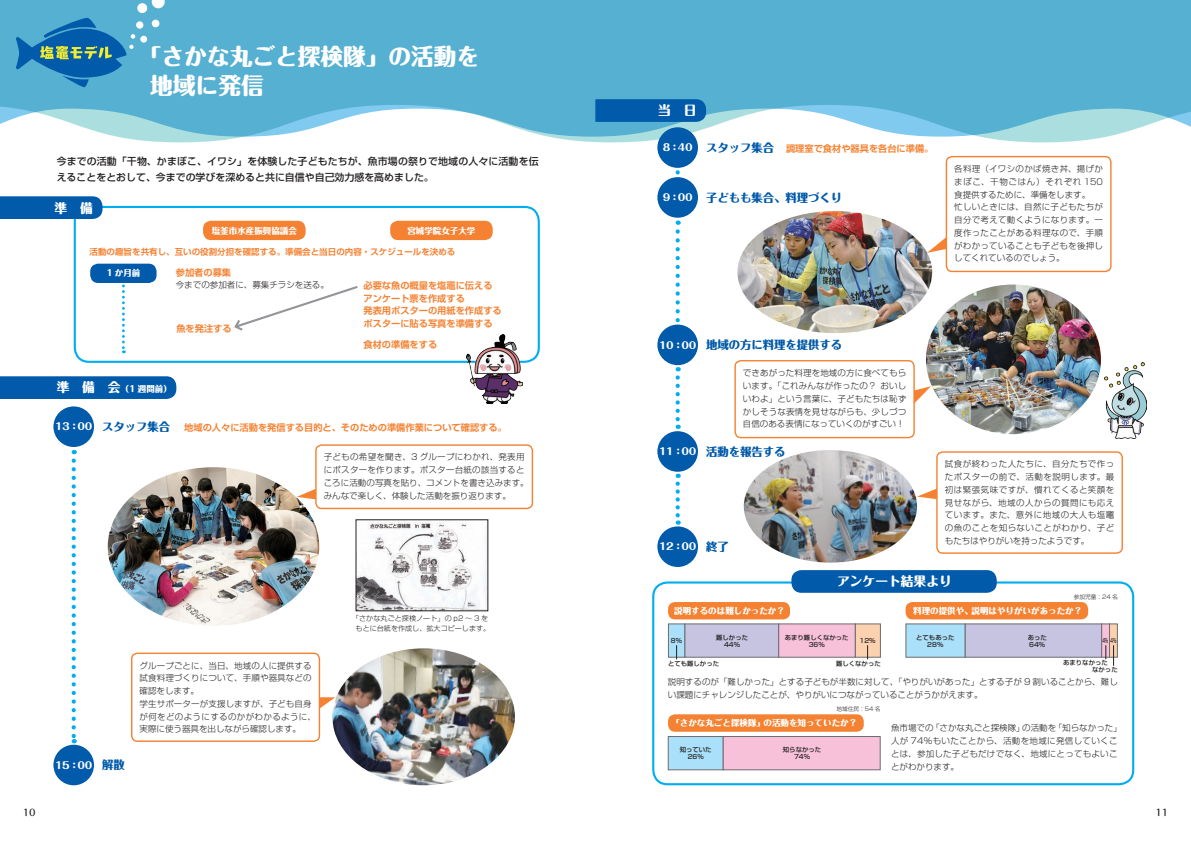
<style>
.page{position:relative;width:1191px;height:842px;background:#fff}
.page>*{position:absolute;margin:0;border:0;box-sizing:border-box;transform-origin:0 0}
.t1{font:800 22.7px "Maru Fo Pro";color:#fff}
.t2{font:800 12.8px "Maru Fo Pro";color:#fff}
.t3{font:800 11.3px "Maru Fo Pro";color:#015aaa}
.t4{font:500 9.9px/16.3px "Shin Go Pro";letter-spacing:.015em;color:#231f20}
.t5{font:800 9.6px "Maru Fo Pro";letter-spacing:-.05em;color:#fff}
.t6{font:700 9.2px "Shin Go Pro De";color:#f48232}
.t7{font:500 9.2px "Maru Fo Pro";color:#231f20}
.t8{font:300 8.5px/12.8px "Shin Go Pro";letter-spacing:.01em;color:#231f20;text-align:justify}
.t9{font:800 8.5px "Maru Fo Pro";color:#fff}
.t10{font:700 8.5px "Shin Go Pro De";color:#f48232}
.t11{font:300 7.1px/9.9px "Shin Go Pro";color:#231f20}
.t12{font:500 6.4px/7.1px "Shin Go Pro";color:#231f20;text-align:center}
.t13{font:500 6.4px "Shin Go Pro";color:#231f20;scale:.54 1}
.t14{font:300 5.7px "Shin Go Pro";color:#231f20}
.s1{font-size:12.8px}
</style>
<div class="page">
<svg style="left:0;top:0;width:1191px;height:153px;fill:#56b0d1"></svg>
<div style="left:140px;top:36px;width:7px;height:7px;background:#fff;border-radius:50%"></div>
<div style="left:136px;top:21px;width:7px;height:8px;background:#fff;border-radius:50%"></div>
<svg style="left:16px;top:17px;width:119px;height:70px;background:#398db7"></svg>
<div style="left:152px;top:20px;width:7px;height:7px;background:#fff;border-radius:50%"></div>
<div style="left:137px;top:3px;width:10px;height:10px;background:#fff;border-radius:50%"></div>
<svg style="left:152px;top:0;width:13px;height:8px"></svg>
<img style="left:744px;top:450px;width:173px;height:113px">
<div style="left:945px;top:156px;width:166px;height:116px;border:1px solid #f48232;border-radius:6px"></div>
<div style="left:936px;top:451px;width:187px;height:103px;border:1px solid #f48232;border-radius:6px"></div>
<svg style="left:917px;top:488px;width:20px;height:11px"></svg>
<div style="left:652px;top:581px;width:482px;height:204px;border:2px solid #00aeef;border-radius:14px"></div>
<svg style="left:675px;top:170px;width:5px;height:5px"></svg>
<svg style="left:675px;top:231px;width:5px;height:94px"></svg>
<svg style="left:675px;top:377px;width:5px;height:52px"></svg>
<svg style="left:675px;top:484px;width:5px;height:41px"></svg>
<div style="left:657px;top:127px;width:41px;height:41px;background:#015aaa;border-radius:50%"></div>
<div style="left:657px;top:177px;width:41px;height:41px;background:#015aaa;border-radius:50%"></div>
<div style="left:657px;top:325px;width:41px;height:40px;background:#015aaa;border-radius:50%"></div>
<div style="left:657px;top:431px;width:41px;height:41px;background:#015aaa;border-radius:50%"></div>
<div style="left:657px;top:526px;width:41px;height:41px;background:#015aaa;border-radius:50%"></div>
<div style="left:734px;top:360px;width:180px;height:78px;border:1px solid #f48232;border-radius:6px"></div>
<svg style="left:932px;top:237px;width:14px;height:16px"></svg>
<svg style="left:914px;top:386px;width:12px;height:18px"></svg>
<div style="left:315px;top:444px;width:218px;height:65px;border:1px solid #f48232;border-radius:6px"></div>
<div style="left:131px;top:653px;width:189px;height:89px;border:1px solid #f48232;border-radius:6px"></div>
<div style="left:74px;top:206px;width:466px;height:157px;border:2px solid #00aeef;border-radius:14px"></div>
<div style="left:203px;top:221px;width:102px;height:19px;background:#f48232;border-radius:8px"></div>
<div style="left:0;top:196px;width:102px;height:23px;background:#015aaa"></div>
<div style="left:0;top:376px;width:176px;height:23px;background:#015aaa"></div>
<div style="left:390px;top:221px;width:103px;height:19px;background:#f48232;border-radius:8px"></div>
<svg style="left:72px;top:461px;width:4px;height:282px"></svg>
<div style="left:53px;top:406px;width:41px;height:41px;background:#015aaa;border-radius:50%"></div>
<div style="left:53px;top:745px;width:41px;height:40px;background:#015aaa;border-radius:50%"></div>
<svg style="left:122px;top:284px;width:3px;height:69px"></svg>
<div style="left:90px;top:264px;width:67px;height:19px;background:#015aaa;border-radius:8px"></div>
<svg style="left:234px;top:286px;width:124px;height:45px"></svg>
<svg style="left:319px;top:697px;width:13px;height:12px"></svg>
<img style="left:1104px;top:363px;width:42px;height:76px">
<img style="left:108px;top:467px;width:211px;height:159px">
<img style="left:357px;top:521px;width:129px;height:88px">
<img style="left:332px;top:648px;width:183px;height:137px">
<svg style="left:595px;top:99px;width:111px;height:23px;background:#045dab"></svg>
<img style="left:737px;top:211px;width:195px;height:122px">
<img style="left:926px;top:284px;width:175px;height:150px">
<div style="left:791px;top:570px;width:205px;height:23px;background:#015aaa;border-radius:10px"></div>
<div style="left:668px;top:602px;width:122px;height:17px;background:#f48232;border-radius:7px"></div>
<div style="left:905px;top:602px;width:183px;height:17px;background:#f48232;border-radius:7px"></div>
<div style="left:668px;top:714px;width:195px;height:18px;background:#f48232;border-radius:7px"></div>
<div style="left:668px;top:736px;width:55px;height:34px;background:#aae0f9;border:1px solid #6c6d70"></div>
<div style="left:723px;top:736px;width:157px;height:34px;background:#f7c1d9;border:1px solid #6c6d70"></div>
<div style="left:668px;top:623px;width:17px;height:35px;background:#aae0f9;border:1px solid #6c6d70"></div>
<div style="left:684px;top:623px;width:95px;height:35px;background:#c6c4e1;border:1px solid #6c6d70"></div>
<div style="left:778px;top:623px;width:77px;height:35px;background:#f7c1d9;border:1px solid #6c6d70"></div>
<div style="left:855px;top:623px;width:25px;height:35px;background:#fcd1af;border:1px solid #6c6d70"></div>
<svg style="left:676px;top:645px;width:1px;height:14px"></svg>
<svg style="left:867px;top:645px;width:1px;height:14px"></svg>
<div style="left:905px;top:623px;width:60px;height:35px;background:#aae0f9;border:1px solid #6c6d70"></div>
<div style="left:965px;top:623px;width:137px;height:35px;background:#c6c4e1;border:1px solid #6c6d70"></div>
<div style="left:1101px;top:623px;width:8px;height:35px;background:#f7c1d9;border:1px solid #6c6d70"></div>
<div style="left:1109px;top:623px;width:8px;height:35px;background:#fcd1af;border:1px solid #6c6d70"></div>
<svg style="left:1113px;top:645px;width:1px;height:21px"></svg>
<svg style="left:1105px;top:645px;width:1px;height:14px"></svg>
<img style="left:466px;top:335px;width:56px;height:68px">
<p class="t1" style="left:150px;top:39px;width:330px">「さかな丸ごと探検隊」の活動を</p>
<p class="t1" style="left:150px;top:67px;width:115px">地域に発信</p>
<p class="t4" style="left:57px;top:152px;width:483px">今までの活動「干物、かまぼこ、イワシ」を体験した子どもたちが、魚市場の祭りで地域の人々に活動を伝えることをとおして、今までの学びを深めると共に自信や自己効力感を高めました。</p>
<p class="t2" style="left:55px;top:197px;width:40px">準　備</p>
<p class="t9" style="left:212px;top:224px;width:87px">塩釜市水産振興協議会</p>
<p class="t9" style="left:407px;top:224px;width:70px">宮城学院女子大学</p>
<p class="t10" style="left:90px;top:244px;width:367px">活動の趣旨を共有し、互いの役割分担を確認する。準備会と当日の内容・スケジュールを決める</p>
<p class="t9" style="left:106px;top:266px;width:36px">1 か月前</p>
<p class="t6" style="left:176px;top:265px;width:57px">参加者の募集</p>
<p class="t8" style="left:176px;top:277px;width:155px">今までの参加者に、募集チラシを送る。</p>
<p class="t6" style="left:176px;top:320px;width:57px">魚を発注する</p>
<p class="t9" style="left:57px;top:382px;width:117px"><span class="s1">準　備　会</span>（1 週間前）</p>
<p class="t6" style="left:363px;top:278px;width:130px">必要な魚の概量を塩竈に伝える</p>
<p class="t6" style="left:363px;top:290px;width:103px">アンケート票を作成する</p>
<p class="t6" style="left:363px;top:303px;width:140px">発表用ポスターの用紙を作成する</p>
<p class="t6" style="left:363px;top:316px;width:130px">ポスターに貼る写真を準備する</p>
<p class="t6" style="left:363px;top:337px;width:75px">食材の準備をする</p>
<p class="t5" style="left:55px;top:419px;width:39px">13：00</p>
<p class="t3" style="left:102px;top:418px;width:70px">スタッフ集合</p>
<p class="t6" style="left:184px;top:420px;width:324px">地域の人々に活動を発信する目的と、そのための準備作業について確認する。</p>
<p class="t8" style="left:324px;top:450px;width:206px;text-align:left">子どもの希望を聞き、3 グループにわかれ、発表用にポスターを作ります。ポスター台紙の該当するところに活動の写真を貼り、コメントを書き込みます。みんなで楽しく、体験した活動を振り返ります。</p>
<p class="t11" style="left:355px;top:613px;width:136px">「さかな丸ごと探検ノート」の p2 ～ 3 をもとに台紙を作成し、拡大コピーします。</p>
<p class="t5" style="left:55px;top:757px;width:39px">15：00</p>
<p class="t3" style="left:102px;top:756px;width:24px">解散</p>
<p class="t8" style="left:139px;top:658px;width:174px">グループごとに、当日、地域の人に提供する試食料理づくりについて、手順や器具などの確認をします。</p>
<p class="t8" style="left:139px;top:696px;width:178px;text-align:left">学生サポーターが支援しますが、子ども自身が何をどのようにするのかがわかるように、実際に使う器具を出しながら確認します。</p>
<p class="t2" style="left:658px;top:100px;width:40px">当　日</p>
<p class="t5" style="left:662px;top:140px;width:32px">8：40</p>
<p class="t5" style="left:662px;top:190px;width:32px">9：00</p>
<p class="t3" style="left:706px;top:139px;width:70px">スタッフ集合</p>
<p class="t3" style="left:706px;top:188px;width:138px">子どもも集合、料理づくり</p>
<p class="t6" style="left:786px;top:141px;width:149px">調理室で食材や器具を各台に準備。</p>
<p class="t8" style="left:954px;top:161px;width:150px">各料理（イワシのかば焼き丼、揚げかまぼこ、干物ごはん）それぞれ 150食提供するために、準備をします。</p>
<p class="t8" style="left:954px;top:200px;width:150px">忙しいときには、自然に子どもたちが自分で考えて動くようになります。一度作ったことがある料理なので、手順がわかっていることも子どもを後押ししてくれているのでしょう。</p>
<p class="t5" style="left:659px;top:337px;width:39px">10：00</p>
<p class="t3" style="left:706px;top:336px;width:138px">地域の方に料理を提供する</p>
<p class="t8" style="left:743px;top:366px;width:165px">できあがった料理を地域の方に食べてもらいます。「これみんなが作ったの？おいしいわよ」という言葉に、子どもたちは恥ずかしそうな表情を見せながらも、少しづつ自信のある表情になっていくのがすごい！</p>
<p class="t5" style="left:659px;top:444px;width:39px">11：00</p>
<p class="t3" style="left:706px;top:442px;width:81px">活動を報告する</p>
<p class="t5" style="left:659px;top:539px;width:39px">12：00</p>
<p class="t3" style="left:706px;top:538px;width:24px">終了</p>
<p class="t8" style="left:945px;top:457px;width:171px">試食が終わった人たちに、自分たちで作ったポスターの前で、活動を説明します。最初は緊張気味ですが、慣れてくると笑顔を見せながら、地域の人からの質問にも応えています。また、意外に地域の大人も塩竈の魚のことを知らないことがわかり、子どもたちはやりがいを持ったようです。</p>
<p class="t2" style="left:837px;top:571px;width:116px">アンケート結果より</p>
<p class="t14" style="left:1073px;top:592px;width:46px">参加児童：24 名</p>
<p class="t9" style="left:674px;top:604px;width:112px">説明するのは難しかったか？</p>
<p class="t9" style="left:913px;top:604px;width:170px">料理の提供や、説明はやりがいがあったか？</p>
<p class="t12" style="left:671px;top:636px;width:13px">8％</p>
<p class="t12" style="left:716px;top:633px;width:33px">難しかった<br>44％</p>
<p class="t12" style="left:785px;top:633px;width:65px">あまり難しくなかった<br>36％</p>
<p class="t12" style="left:859px;top:636px;width:18px">12％</p>
<p class="t12" style="left:668px;top:659px;width:53px">とても難しかった</p>
<p class="t12" style="left:836px;top:659px;width:46px">難しくなかった</p>
<p class="t12" style="left:916px;top:633px;width:40px">とてもあった</p>
<p class="t12" style="left:927px;top:640px;width:18px">28％</p>
<p class="t12" style="left:1027px;top:633px;width:21px;text-align:left">あった<br>64％</p>
<p class="t13" style="left:1102px;top:635px;width:28px">4％ 4％</p>
<p class="t12" style="left:1063px;top:658px;width:46px">あまりなかった</p>
<p class="t12" style="left:1092px;top:665px;width:27px">なかった</p>
<p class="t8" style="left:668px;top:674px;width:451px">説明するのが「難しかった」とする子どもが半数に対して、「やりがいがあった」とする子が 9 割いることから、難しい課題にチャレンジしたことが、やりがいにつながっていることがうかがえます。</p>
<p class="t8" style="left:891px;top:720px;width:228px">魚市場での「さかな丸ごと探検隊」の活動を「知らなかった」人が 74％もいたことから、活動を地域に発信していくことは、参加した子どもだけでなく、地域にとってもよいことがわかります。</p>
<p class="t14" style="left:836px;top:704px;width:46px">地域住民：54 名</p>
<p class="t9" style="left:675px;top:716px;width:183px">「さかな丸ごと探検隊」の活動を知っていたか？</p>
<p class="t12" style="left:680px;top:745px;width:33px">知っていた<br>26％</p>
<p class="t12" style="left:783px;top:745px;width:40px">知らなかった<br>74％</p>
<p class="t7" style="left:23px;top:805px;width:14px">10</p>
<p class="t7" style="left:1155px;top:805px;width:14px">11</p>
</div>
